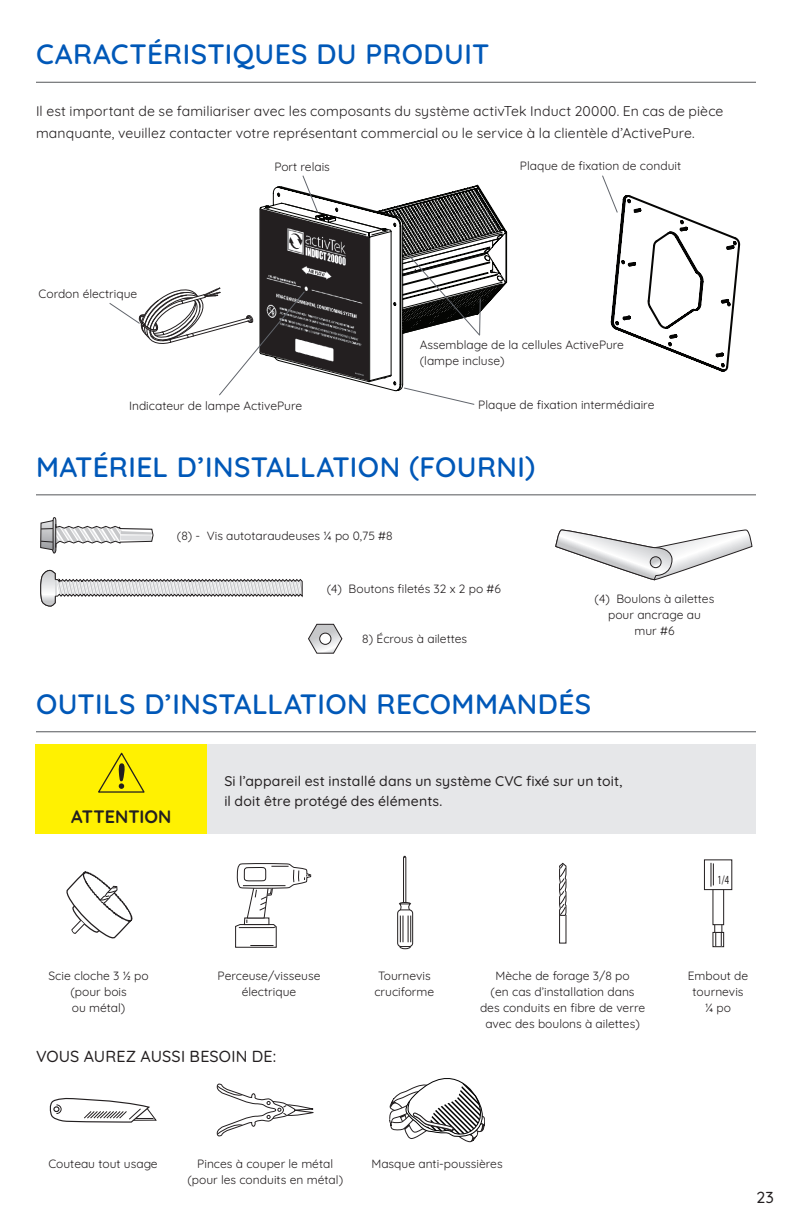
<style>
.page{position:relative;width:792px;height:1224px;background:#fff}
.page>*{position:absolute;margin:0;border:0;box-sizing:border-box;transform-origin:0 0}
.t1{font:600 28px "Quicksand";letter-spacing:.015em;color:#0058b8}
.t2{font:700 18px "Quicksand";color:#231f20}
.t3{font:500 16px "Quicksand";letter-spacing:.01em;color:#231f20}
.t4{font:14px/22px "Quicksand";letter-spacing:.01em;color:#231f20}
.t5{font:500 14px/20px "Quicksand";letter-spacing:.01em;color:#231f20}
.t6{font:12.4px "Myriad";color:#231f20;scale:.69 1}
.t7{font:12px/16px "Quicksand";color:#231f20;text-align:center}
</style>
<div class="page">
<hr style="left:36px;top:82px;width:720px;height:1px;background:#54575a">
<svg style="left:308px;top:623px;width:35px;height:31px"></svg>
<svg style="left:40px;top:569px;width:263px;height:38px"></svg>
<svg style="left:555px;top:529px;width:198px;height:52px"></svg>
<div style="left:650px;top:556px;width:12px;height:12px;border:1px solid #231f20;border-radius:50%"></div>
<svg style="left:40px;top:517px;width:114px;height:37px"></svg>
<hr style="left:36px;top:495px;width:720px;height:1px;background:#54575a">
<hr style="left:36px;top:731px;width:720px;height:1px;background:#54575a">
<svg style="left:66px;top:871px;width:67px;height:68px"></svg>
<svg style="left:235px;top:863px;width:76px;height:85px"></svg>
<div style="left:399px;top:944px;width:12px;height:5px;border:1px solid #231f20;border-radius:50%"></div>
<svg style="left:398px;top:910px;width:15px;height:37px"></svg>
<div style="left:397px;top:909px;width:16px;height:38px;border:1px solid #231f20;border-radius:3px"></div>
<svg style="left:397px;top:855px;width:17px;height:87px"></svg>
<svg style="left:559px;top:862px;width:8px;height:82px"></svg>
<svg style="left:389px;top:1078px;width:96px;height:65px"></svg>
<svg style="left:49px;top:1099px;width:108px;height:24px"></svg>
<svg style="left:217px;top:1084px;width:97px;height:53px"></svg>
<svg style="left:713px;top:932px;width:11px;height:15px"></svg>
<svg style="left:714px;top:925px;width:8px;height:8px"></svg>
<div style="left:713px;top:889px;width:11px;height:36px;background:#fff;border:1px solid #231f20"></div>
<div style="left:704px;top:859px;width:28px;height:31px;background:#fff;border:1px solid #231f20"></div>
<svg style="left:711px;top:863px;width:3px;height:24px"></svg>
<svg style="left:715px;top:932px;width:7px;height:15px"></svg>
<svg style="left:109px;top:175px;width:395px;height:230px"></svg>
<svg style="left:602px;top:175px;width:139px;height:197px"></svg>
<div style="left:35px;top:744px;width:172px;height:90px;background:#fff101"></div>
<div style="left:207px;top:744px;width:549px;height:90px;background:#e6e7e9"></div>
<svg style="left:98px;top:752px;width:47px;height:41px"></svg>
<h1 class="t1" style="left:36px;top:32px;width:455px">CARACTÉRISTIQUES DU PRODUIT</h1>
<p class="t4" style="left:36px;top:99px;width:689px">Il est important de se familiariser avec les composants du système activTek Induct 20000. En cas de pièce manquante, veuillez contacter votre représentant commercial ou le service à la clientèle d’ActivePure.</p>
<p class="t7" style="left:274px;top:157px;width:57px">Port relais</p>
<p class="t7" style="left:520px;top:157px;width:163px">Plaque de fixation de conduit</p>
<p class="t7" style="left:39px;top:285px;width:100px">Cordon électrique</p>
<p class="t7" style="left:129px;top:396px;width:175px">Indicateur de lampe ActivePure</p>
<p class="t7" style="left:420px;top:335px;width:206px;text-align:left">Assemblage de la cellules ActivePure (lampe incluse)</p>
<p class="t7" style="left:478px;top:395px;width:178px">Plaque de fixation intermédiaire</p>
<h1 class="t1" style="left:36px;top:445px;width:501px">MATÉRIEL D’INSTALLATION (FOURNI)</h1>
<p class="t7" style="left:177px;top:526px;width:217px">(8) - Vis autotaraudeuses ¼ po 0,75 #8</p>
<p class="t7" style="left:327px;top:579px;width:176px">(4) Boutons filetés 32 x 2 po #6</p>
<p class="t7" style="left:362px;top:629px;width:106px">8) Écrous à ailettes</p>
<p class="t7" style="left:595px;top:590px;width:121px">(4) Boulons à ailettes pour ancrage au<br>mur #6</p>
<h1 class="t1" style="left:36px;top:682px;width:557px">OUTILS D’INSTALLATION RECOMMANDÉS</h1>
<h2 class="t2" style="left:71px;top:802px;width:102px">ATTENTION</h2>
<p class="t5" style="left:224px;top:770px;width:400px">Si l’appareil est installé dans un système CVC fixé sur un toit, il doit être protégé des éléments.</p>
<p class="t6" style="left:718px;top:874px;width:18px">1/4</p>
<p class="t7" style="left:218px;top:967px;width:104px">Perceuse/visseuse électrique</p>
<p class="t7" style="left:374px;top:967px;width:61px">Tournevis cruciforme</p>
<p class="t7" style="left:480px;top:967px;width:167px">Mèche de forage 3/8 po<br>(en cas d’installation dans des conduits en fibre de verre avec des boulons à ailettes)</p>
<p class="t7" style="left:49px;top:967px;width:102px">Scie cloche 3 ½ po (pour bois<br>ou métal)</p>
<p class="t7" style="left:688px;top:967px;width:62px">Embout de tournevis ¼ po</p>
<h3 class="t3" style="left:36px;top:1044px;width:242px">VOUS AUREZ AUSSI BESOIN DE:</h3>
<p class="t7" style="left:48px;top:1154px;width:111px">Couteau tout usage</p>
<p class="t7" style="left:197px;top:1154px;width:137px">Pinces à couper le métal</p>
<p class="t7" style="left:371px;top:1154px;width:133px">Masque anti-poussières</p>
<p class="t7" style="left:187px;top:1170px;width:157px">(pour les conduits en métal)</p>
<h3 class="t3" style="left:757px;top:1185px;width:19px">23</h3>
</div>
